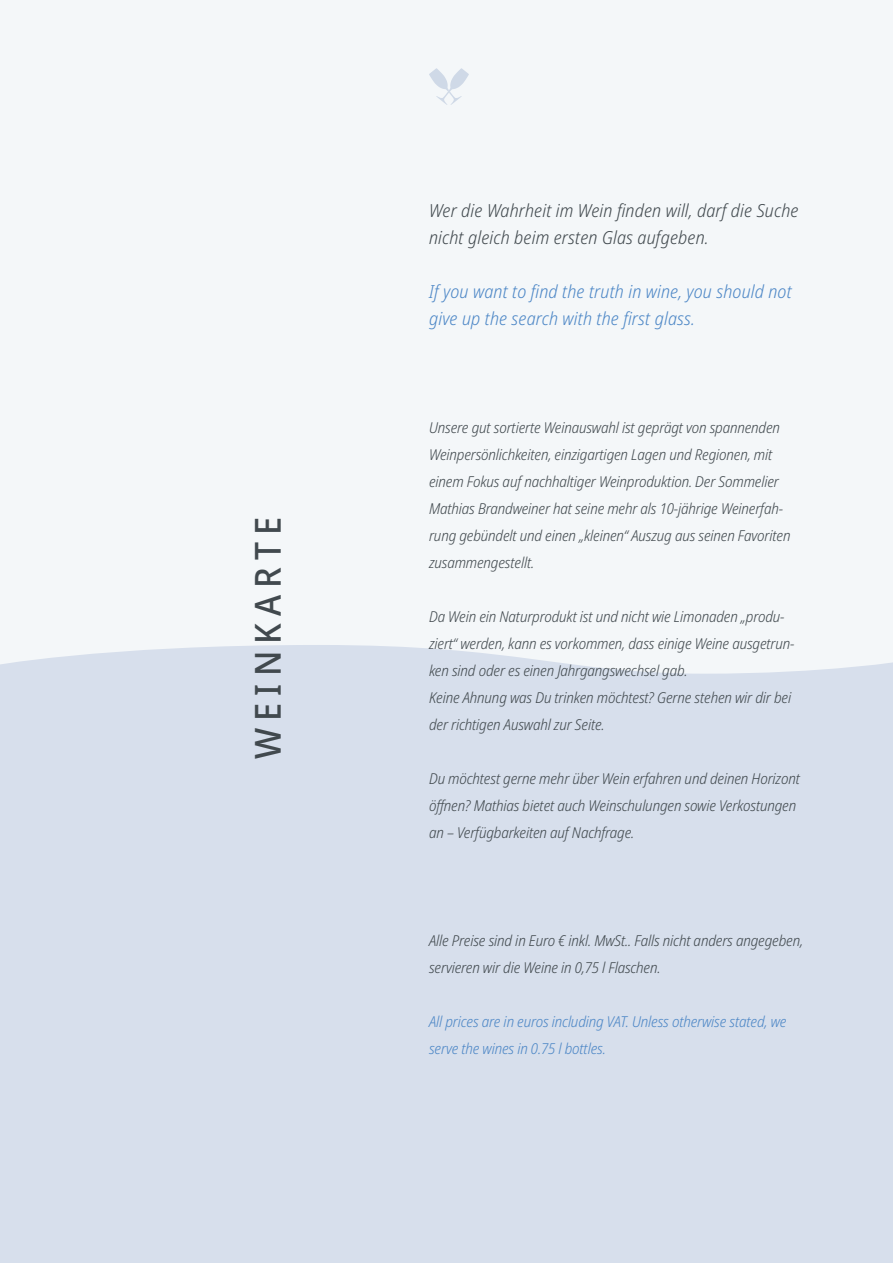
<style>
.page{position:relative;width:893px;height:1263px;background:#f4f7f9}
.page>*{position:absolute;margin:0;border:0;box-sizing:border-box;transform-origin:0 0}
.t1{font:500 semi-condensed 36px "Noto Sans";letter-spacing:.2em;color:#41494e}
.t2{font:italic 300 semi-condensed 18px/27px "Noto Sans";letter-spacing:.01em;color:#41494e}
.t3{font:italic 300 semi-condensed 18px/27px "Noto Sans";letter-spacing:.01em;color:#4d87c6}
.t4{font:italic 300 semi-condensed 15px/27px "Noto Sans";letter-spacing:-.01em;color:#41494e}
.t5{font:italic 300 semi-condensed 15px/27px "Noto Sans";letter-spacing:-.01em;color:#4d87c6}
</style>
<div class="page">
<svg style="left:429px;top:68px;width:40px;height:37px"></svg>
<div style="left:0;top:645px;width:893px;height:618px;background:#d7dfec"></div>
<h1 class="t1" style="left:243px;top:759px;width:244px;rotate:-90deg">WEINKARTE</h1>
<p class="t2" style="left:429px;top:198px;width:371px">Wer die Wahrheit im Wein finden will, darf die Suche nicht gleich beim ersten Glas aufgeben.</p>
<p class="t3" style="left:429px;top:279px;width:364px">If you want to find the truth in wine, you should not give up the search with the first glass.</p>
<p class="t4" style="left:429px;top:415px;width:363px">Unsere gut sortierte Weinauswahl ist geprägt von spannenden Weinpersönlichkeiten, einzigartigen Lagen und Regionen, mit einem Fokus auf nachhaltiger Weinproduktion. Der Sommelier Mathias Brandweiner hat seine mehr als 10-jährige Weinerfah&shy;rung gebündelt und einen „kleinen“ Auszug aus seinen Favoriten zusammengestellt.</p>
<p class="t4" style="left:429px;top:604px;width:367px">Da Wein ein Naturprodukt ist und nicht wie Limonaden „produ&shy;ziert“ werden, kann es vorkommen, dass einige Weine ausgetrun&shy;ken sind oder es einen Jahrgangswechsel gab.<br>Keine Ahnung was Du trinken möchtest? Gerne stehen wir dir bei der richtigen Auswahl zur Seite.</p>
<p class="t4" style="left:429px;top:766px;width:372px">Du möchtest gerne mehr über Wein erfahren und deinen Horizont öffnen? Mathias bietet auch Weinschulungen sowie Verkostungen an – Verfügbarkeiten auf Nachfrage.</p>
<p class="t4" style="left:429px;top:928px;width:375px">Alle Preise sind in Euro € inkl. MwSt.. Falls nicht anders angegeben, servieren wir die Weine in 0,75 l Flaschen.</p>
<p class="t5" style="left:429px;top:1009px;width:359px">All prices are in euros including VAT. Unless otherwise stated, we serve the wines in 0.75 l bottles.</p>
</div>
